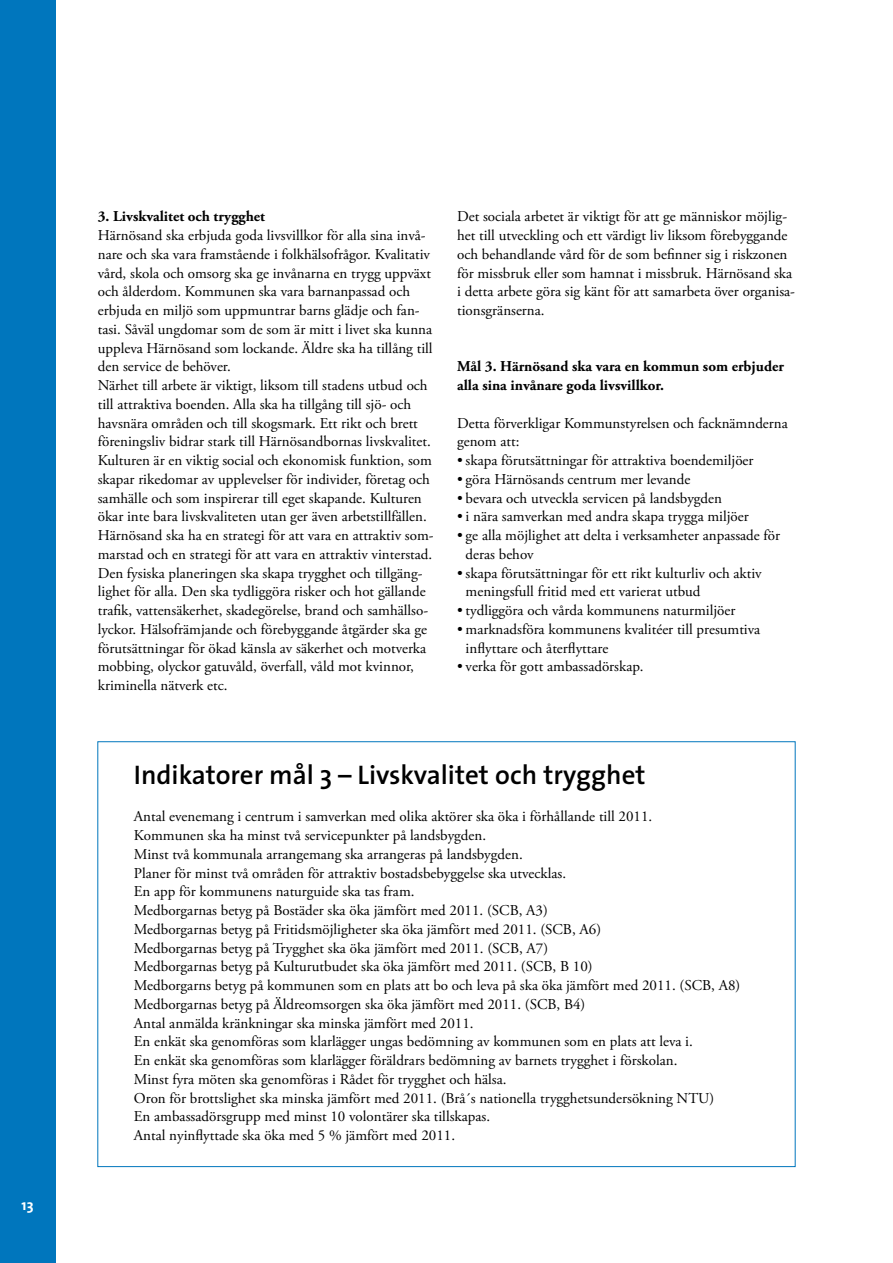
<style>
.page{position:relative;width:893px;height:1263px;background:#fff}
.page>*{position:absolute;margin:0;border:0;box-sizing:border-box;transform-origin:0 0}
.t1{font:600 27px "The Sans";color:#000}
.t2{font:15px/18.8px "Adobe Garamond Pro";color:#000}
.t3{font:700 15px/18.8px "Adobe Garamond Pro";color:#000}
.t4{font:700 15px "The Sans";color:#fff}
</style>
<div class="page">
<div style="left:0;top:0;width:55px;height:1263px;background:#0076bd"></div>
<p class="t4" style="left:22px;top:1192px;width:14px">13</p>
<p class="t3" style="left:98px;top:207px;width:169px">3. Livskvalitet och trygghet</p>
<p class="t2" style="left:98px;top:227px;width:337px">Härnösand ska erbjuda goda livsvillkor för alla sina invå&shy;nare och ska vara framstående i folkhälsofrågor. Kvalitativ vård, skola och omsorg ska ge invånarna en trygg uppväxt och ålderdom. Kommunen ska vara barnanpassad och erbjuda en miljö som uppmuntrar barns glädje och fan&shy;tasi. Såväl ungdomar som de som är mitt i livet ska kunna uppleva Härnösand som lockande. Äldre ska ha tillång till den service de behöver.<br>Närhet till arbete är viktigt, liksom till stadens utbud och till attraktiva boenden. Alla ska ha tillgång till sjö- och havsnära områden och till skogsmark. Ett rikt och brett föreningsliv bidrar stark till Härnösandbornas livskvalitet.<br>Kulturen är en viktig social och ekonomisk funktion, som skapar rikedomar av upplevelser för individer, företag och samhälle och som inspirerar till eget skapande. Kulturen ökar inte bara livskvaliteten utan ger även arbetstillfällen.<br>Härnösand ska ha en strategi för att vara en attraktiv som&shy;marstad och en strategi för att vara en attraktiv vinterstad.<br>Den fysiska planeringen ska skapa trygghet och tillgäng&shy;lighet för alla. Den ska tydliggöra risker och hot gällande trafik, vattensäkerhet, skadegörelse, brand och samhällso&shy;lyckor. Hälsofrämjande och förebyggande åtgärder ska ge förutsättningar för ökad känsla av säkerhet och motverka mobbing, olyckor gatuvåld, överfall, våld mot kvinnor, kriminella nätverk etc.</p>
<p class="t2" style="left:457px;top:208px;width:339px">Det sociala arbetet är viktigt för att ge människor möjlig&shy;het till utveckling och ett värdigt liv liksom förebyggande och behandlande vård för de som befinner sig i riskzonen för missbruk eller som hamnat i missbruk. Härnösand ska i detta arbete göra sig känt för att samarbeta över organisa&shy;tionsgränserna.</p>
<p class="t3" style="left:457px;top:357px;width:328px">Mål 3. Härnösand ska vara en kommun som erbjuder alla sina invånare goda livsvillkor.</p>
<p class="t2" style="left:457px;top:414px;width:332px">Detta förverkligar Kommunstyrelsen och facknämnderna genom att:</p>
<p class="t2" style="left:457px;top:452px;width:298px">• skapa förutsättningar för attraktiva boendemiljöer</p>
<p class="t2" style="left:457px;top:470px;width:235px">• göra Härnösands centrum mer levande</p>
<p class="t2" style="left:457px;top:489px;width:266px">• bevara och utveckla servicen på landsbygden</p>
<p class="t2" style="left:457px;top:508px;width:293px">• i nära samverkan med andra skapa trygga miljöer</p>
<p class="t2" style="left:466px;top:527px;width:316px;text-indent:-9px">• ge alla möjlighet att delta i verksamheter anpassade för deras behov</p>
<p class="t2" style="left:466px;top:564px;width:298px;text-indent:-9px">• skapa förutsättningar för ett rikt kulturliv och aktiv meningsfull fritid med ett varierat utbud</p>
<p class="t2" style="left:457px;top:602px;width:280px">• tydliggöra och vårda kommunens naturmiljöer</p>
<p class="t2" style="left:466px;top:620px;width:296px;text-indent:-9px">• marknadsföra kommunens kvalitéer till presumtiva inflyttare och återflyttare</p>
<p class="t2" style="left:457px;top:658px;width:188px">• verka för gott ambassadörskap.</p>
<h1 class="t1" style="left:134px;top:752px;width:513px">Indikatorer mål 3 – Livskvalitet och trygghet</h1>
<p class="t2" style="left:134px;top:808px;width:608px">Antal evenemang i centrum i samverkan med olika aktörer ska öka i förhållande till 2011.<br>Kommunen ska ha minst två servicepunkter på landsbygden.<br>Minst två kommunala arrangemang ska arrangeras på landsbygden.<br>Planer för minst två områden för attraktiv bostadsbebyggelse ska utvecklas.<br>En app för kommunens naturguide ska tas fram.<br>Medborgarnas betyg på Bostäder ska öka jämfört med 2011. (SCB, A3)<br>Medborgarnas betyg på Fritidsmöjligheter ska öka jämfört med 2011. (SCB, A6)<br>Medborgarnas betyg på Trygghet ska öka jämfört med 2011. (SCB, A7)<br>Medborgarnas betyg på Kulturutbudet ska öka jämfört med 2011. (SCB, B 10)<br>Medborgarns betyg på kommunen som en plats att bo och leva på ska öka jämfört med 2011. (SCB, A8)<br>Medborgarnas betyg på Äldreomsorgen ska öka jämfört med 2011. (SCB, B4)<br>Antal anmälda kränkningar ska minska jämfört med 2011.<br>En enkät ska genomföras som klarlägger ungas bedömning av kommunen som en plats att leva i.<br>En enkät ska genomföras som klarlägger föräldrars bedömning av barnets trygghet i förskolan.<br>Minst fyra möten ska genomföras i Rådet för trygghet och hälsa.<br>Oron för brottslighet ska minska jämfört med 2011. (Brå´s nationella trygghetsundersökning NTU)<br>En ambassadörsgrupp med minst 10 volontärer ska tillskapas.<br>Antal nyinflyttade ska öka med 5 % jämfört med 2011.</p>
</div>
